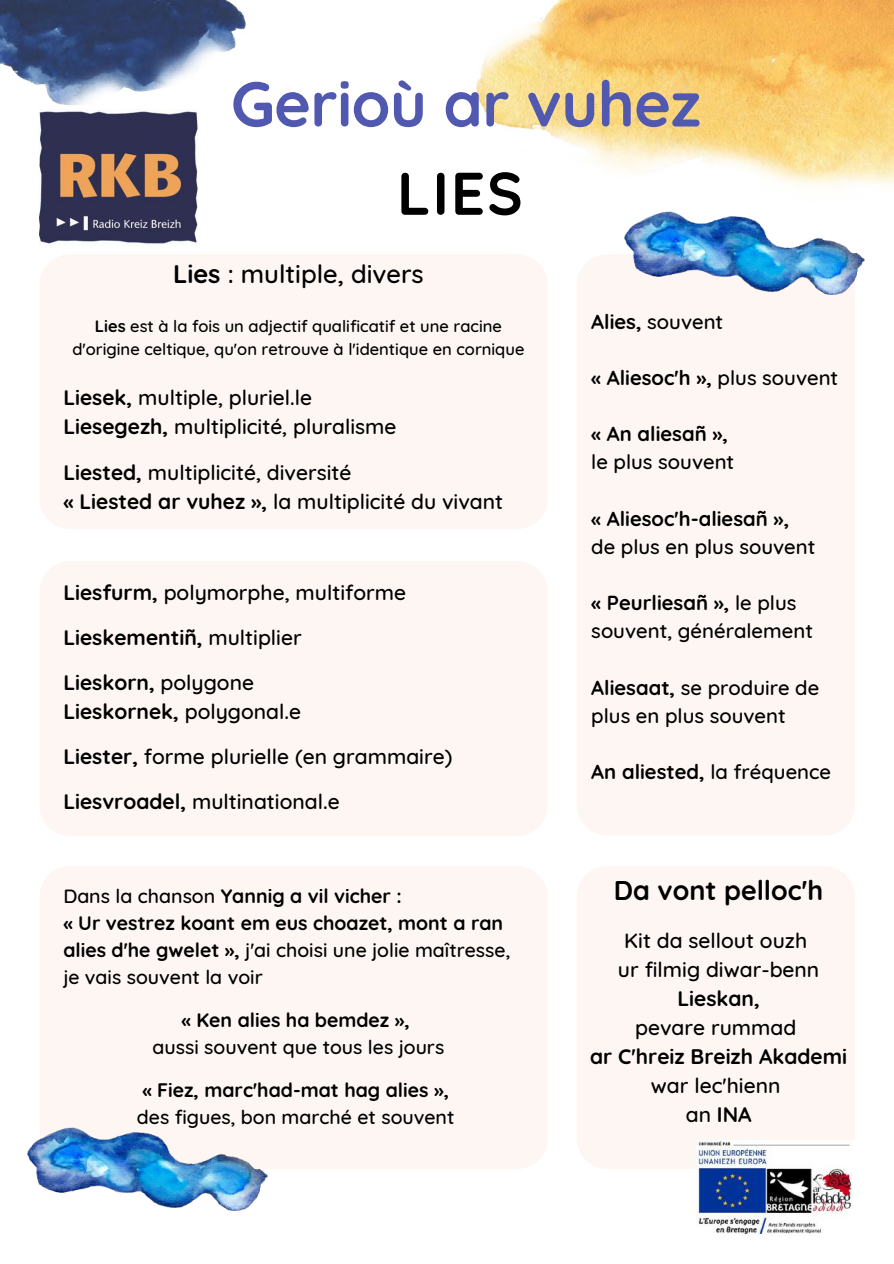
<style>
.page{position:relative;width:894px;height:1264px;background:#fff}
.page>*{position:absolute;margin:0;border:0;box-sizing:border-box;transform-origin:0 0}
.t1{font:700 63px "Quicksand";letter-spacing:-.01em;color:#5158b0}
.t2{font:700 60px "Quicksand";color:#000}
.t3{font:700 27px "Quicksand";color:#000}
.t4{font:500 25.5px "Quicksand";color:#000}
.t5{font:500 21px/29px "Quicksand";color:#000}
.t6{font:700 21px "Quicksand";color:#000}
.t7{font:500 20.25px/28.2px "Quicksand";color:#000}
.t8{font:700 20.25px "Quicksand";color:#000}
.t9{font:700 19.5px/27px "Quicksand";color:#000}
.t10{font:500 19.5px "Quicksand";color:#000}
.t11{font:500 16.5px/23px "Quicksand";color:#000;text-align:center}
.s1{font-weight:700}
.s2{font-weight:500}
</style>
<div class="page">
<div style="left:576px;top:254px;width:278px;height:581px;background:#fdf6f2;border-radius:31px"></div>
<div style="left:39px;top:254px;width:508px;height:275px;background:#fdf6f2;border-radius:31px"></div>
<div style="left:39px;top:561px;width:508px;height:275px;background:#fdf6f2;border-radius:31px"></div>
<div style="left:39px;top:866px;width:508px;height:303px;background:#fdf6f2;border-radius:31px"></div>
<div style="left:576px;top:866px;width:278px;height:303px;background:#fdf6f2;border-radius:31px"></div>
<img style="left:0;top:0;width:246px;height:105px">
<img style="left:624px;top:218px;width:240px;height:77px">
<img style="left:28px;top:1127px;width:239px;height:83px">
<img style="left:476px;top:0;width:417px;height:218px">
<img style="left:39px;top:109px;width:158px;height:135px">
<img style="left:696px;top:1140px;width:158px;height:95px">
<h1 class="t1" style="left:231px;top:63px;width:471px">Gerioù ar vuhez</h1>
<h2 class="t2" style="left:397px;top:155px;width:127px">LIES</h2>
<p class="t4" style="left:173px;top:258px;width:252px"><span class="s1">Lies</span> : multiple, divers</p>
<p class="t11" style="left:72px;top:315px;width:453px"><span class="s1">Lies</span> est à la fois un adjectif qualificatif et une racine d'origine celtique, qu'on retrouve à l'identique en cornique</p>
<p class="t5" style="left:63px;top:383px;width:334px"><span class="s1">Liesek,</span> multiple, pluriel.le<br><span class="s1">Liesegezh,</span> multiplicité, pluralisme</p>
<p class="t5" style="left:63px;top:457px;width:441px"><span class="s1">Liested,</span> multiplicité, diversité<br><span class="s1">« Liested ar vuhez »,</span> la multiplicité du vivant</p>
<p class="t5" style="left:63px;top:569px;width:344px;line-height:45px"><span class="s1">Liesfurm,</span> polymorphe, multiforme<br><span class="s1">Lieskementiñ,</span> multiplier<br><span class="s1">Lieskorn,</span> polygone</p>
<p class="t5" style="left:63px;top:688px;width:390px;line-height:45px"><span class="s1">Lieskornek,</span> polygonal.e<br><span class="s1">Liester,</span> forme plurielle (en grammaire)<br><span class="s1">Liesvroadel,</span> multinational.e</p>
<p class="t9" style="left:63px;top:882px;width:448px"><span class="s2">Dans la chanson</span> Yannig a vil vicher :<br>« Ur vestrez koant em eus choazet, mont a ran alies d'he gwelet », <span class="s2">j'ai choisi une jolie maîtresse, je vais souvent la voir</span></p>
<p class="t9" style="left:181px;top:1006px;width:230px">« Ken alies ha bemdez »,</p>
<p class="t10" style="left:152px;top:1034px;width:293px">aussi souvent que tous les jours</p>
<p class="t9" style="left:142px;top:1076px;width:308px">« Fiez, marc'had-mat hag alies »,</p>
<p class="t10" style="left:137px;top:1104px;width:319px">des figues, bon marché et souvent</p>
<p class="t7" style="left:591px;top:307px;width:133px"><span class="s1">Alies,</span> souvent</p>
<p class="t8" style="left:591px;top:364px;width:248px">« Aliesoc'h », <span class="s2">plus souvent</span></p>
<p class="t8" style="left:591px;top:421px;width:138px">« An aliesañ »,</p>
<p class="t7" style="left:591px;top:447px;width:144px">le plus souvent</p>
<p class="t8" style="left:591px;top:505px;width:199px">« Aliesoc'h-aliesañ »,</p>
<p class="t7" style="left:591px;top:532px;width:225px">de plus en plus souvent</p>
<p class="t7" style="left:591px;top:588px;width:223px"><span class="s1">« Peurliesañ »,</span> le plus souvent, généralement</p>
<p class="t7" style="left:591px;top:673px;width:229px"><span class="s1">Aliesaat,</span> se produire de plus en plus souvent</p>
<p class="t8" style="left:591px;top:759px;width:241px">An aliested, <span class="s2">la fréquence</span></p>
<p class="t3" style="left:613px;top:873px;width:211px">Da vont pelloc'h</p>
<p class="t5" style="left:617px;top:925px;width:203px;text-align:center">Kit da sellout ouzh ur filmig diwar-benn</p>
<p class="t6" style="left:677px;top:984px;width:84px">Lieskan,</p>
<p class="t5" style="left:635px;top:1012px;width:163px">pevare rummad</p>
<p class="t6" style="left:590px;top:1042px;width:258px">ar C'hreiz Breizh Akademi</p>
<p class="t5" style="left:650px;top:1070px;width:131px;text-align:center">war lec'hienn an <span class="s1">INA</span></p>
</div>
